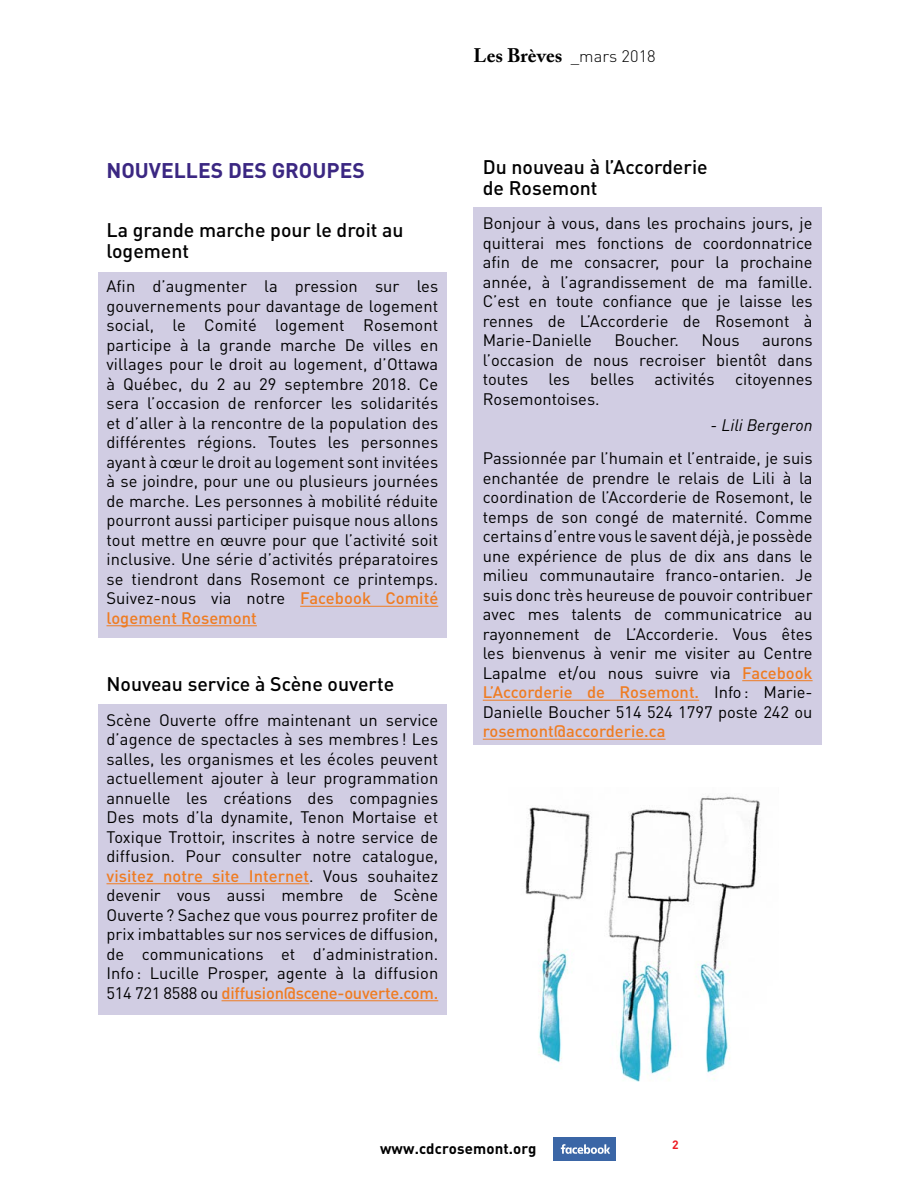
<style>
.page{position:relative;width:918px;height:1188px;background:#fff}
.page>*{position:absolute;margin:0;border:0;box-sizing:border-box;transform-origin:0 0}
.t1{font:700 21px "DIN Pro";color:#3b2782}
.t2{font:500 19.5px/21px "DIN";color:#000}
.t3{font:700 19.5px "Adobe Caslon Pro";letter-spacing:.005em;color:#000}
.t4{font:16.5px/19.5px "DIN Pro";color:#000;text-align:justify}
.t5{font:500 16.5px "DIN Pro";color:#ef7c22}
.t6{font:italic 16.5px "DIN Pro";letter-spacing:.005em;color:#000}
.t7{font:700 15px "DIN Pro";letter-spacing:.01em;color:#000}
.t8{font:700 12px "DIN Pro";color:#ed1d24}
.s1{font-family:"DIN Pro";font-weight:300;font-size:16.5px}
.s2{font-weight:500;color:#ef7c22}
</style>
<div class="page">
<div style="left:554px;top:1137px;width:62px;height:24px;background:#3b66a6"></div>
<svg style="left:561px;top:1144px;width:49px;height:10px"></svg>
<img style="left:525px;top:795px;width:235px;height:287px">
<div style="left:98px;top:272px;width:349px;height:365px;background:#d1cde3"></div>
<div style="left:98px;top:704px;width:349px;height:310px;background:#d1cde3"></div>
<div style="left:473px;top:207px;width:349px;height:538px;background:#d1cde3"></div>
<hr style="left:300px;top:606px;width:138px;height:1px;background:#ef7c22">
<hr style="left:106px;top:625px;width:151px;height:1px;background:#ef7c22">
<hr style="left:106px;top:883px;width:203px;height:1px;background:#ef7c22">
<hr style="left:222px;top:1000px;width:216px;height:1px;background:#ef7c22">
<hr style="left:742px;top:680px;width:71px;height:1px;background:#ef7c22">
<hr style="left:483px;top:700px;width:216px;height:1px;background:#ef7c22">
<hr style="left:483px;top:739px;width:183px;height:1px;background:#ef7c22">
<p class="t3" style="left:473px;top:44px;width:184px">Les Brèves <span class="s1">_mars 2018</span></p>
<p class="t1" style="left:106px;top:156px;width:260px">NOUVELLES DES GROUPES</p>
<p class="t2" style="left:106px;top:218px;width:299px">La grande marche pour le droit au logement</p>
<p class="t4" style="left:106px;top:276px;width:333px">Afin d’augmenter la pression sur les gouvernements pour davantage de logement social, le Comité logement Rosemont participe à la grande marche De villes en villages pour le droit au logement, d’Ottawa à Québec, du 2 au 29 septembre 2018. Ce sera l’occasion de renforcer les solidarités et d’aller à la rencontre de la population des différentes régions. Toutes les personnes ayant à cœur le droit au logement sont invitées à se joindre, pour une ou plusieurs journées de marche. Les personnes à mobilité réduite pourront aussi participer puisque nous allons tout mettre en œuvre pour que l’activité soit inclusive. Une série d’activités préparatoires se tiendront dans Rosemont ce printemps.<br>Suivez-nous via notre <span class="s2">Facebook Comité logement Rosemont</span></p>
<p class="t2" style="left:106px;top:673px;width:289px">Nouveau service à Scène ouverte</p>
<p class="t4" style="left:106px;top:709px;width:333px">Scène Ouverte offre maintenant un service d’agence de spectacles à ses membres ! Les salles, les organismes et les écoles peuvent actuellement ajouter à leur programmation annuelle les créations des compagnies Des mots d’la dynamite, Tenon Mortaise et Toxique Trottoir, inscrites à notre service de diffusion. Pour consulter notre catalogue, <span class="s2">visitez notre site Internet</span>. Vous souhaitez devenir vous aussi membre de Scène Ouverte ? Sachez que vous pourrez profiter de prix imbattables sur nos services de diffusion, de communications et d’administration.<br>Info : Lucille Prosper, agente à la diffusion 514 721 8588 ou <span class="s2">diffusion@scene-ouverte.com.</span></p>
<p class="t2" style="left:483px;top:156px;width:226px">Du nouveau à l’Accorderie de Rosemont</p>
<p class="t4" style="left:483px;top:213px;width:331px">Bonjour à vous, dans les prochains jours, je quitterai mes fonctions de coordonnatrice afin de me consacrer, pour la prochaine année, à l’agrandissement de ma famille.<br>C’est en toute confiance que je laisse les rennes de L’Accorderie de Rosemont à Marie-Danielle</p>
<p class="t4" style="left:614px;top:330px;width:66px">Boucher.</p>
<p class="t4" style="left:701px;top:330px;width:40px">Nous</p>
<p class="t4" style="left:483px;top:330px;width:331px;text-indent:279px">aurons l’occasion de nous recroiser bientôt dans toutes les belles activités citoyennes Rosemontoises.</p>
<p class="t6" style="left:711px;top:415px;width:103px">- Lili Bergeron</p>
<p class="t4" style="left:483px;top:448px;width:331px">Passionnée par l’humain et l’entraide, je suis enchantée de prendre le relais de Lili à la coordination de l’Accorderie de Rosemont, le temps de son congé de maternité. Comme certains d’entre vous le savent déjà, je possède une expérience de plus de dix ans dans le milieu communautaire franco-ontarien. Je suis donc très heureuse de pouvoir contribuer avec mes talents de communicatrice au rayonnement de L’Accorderie. Vous êtes les bienvenus à venir me visiter au Centre Lapalme et/ou nous suivre via <span class="s2">Facebook L’Accorderie de Rosemont.</span> Info: Marie-Danielle Boucher 514 524 1797 poste 242 ou</p>
<p class="t5" style="left:483px;top:720px;width:184px">rosemont@accorderie.ca</p>
<p class="t7" style="left:380px;top:1138px;width:158px">www.cdcrosemont.org</p>
<p class="t8" style="left:672px;top:1137px;width:8px">2</p>
</div>
